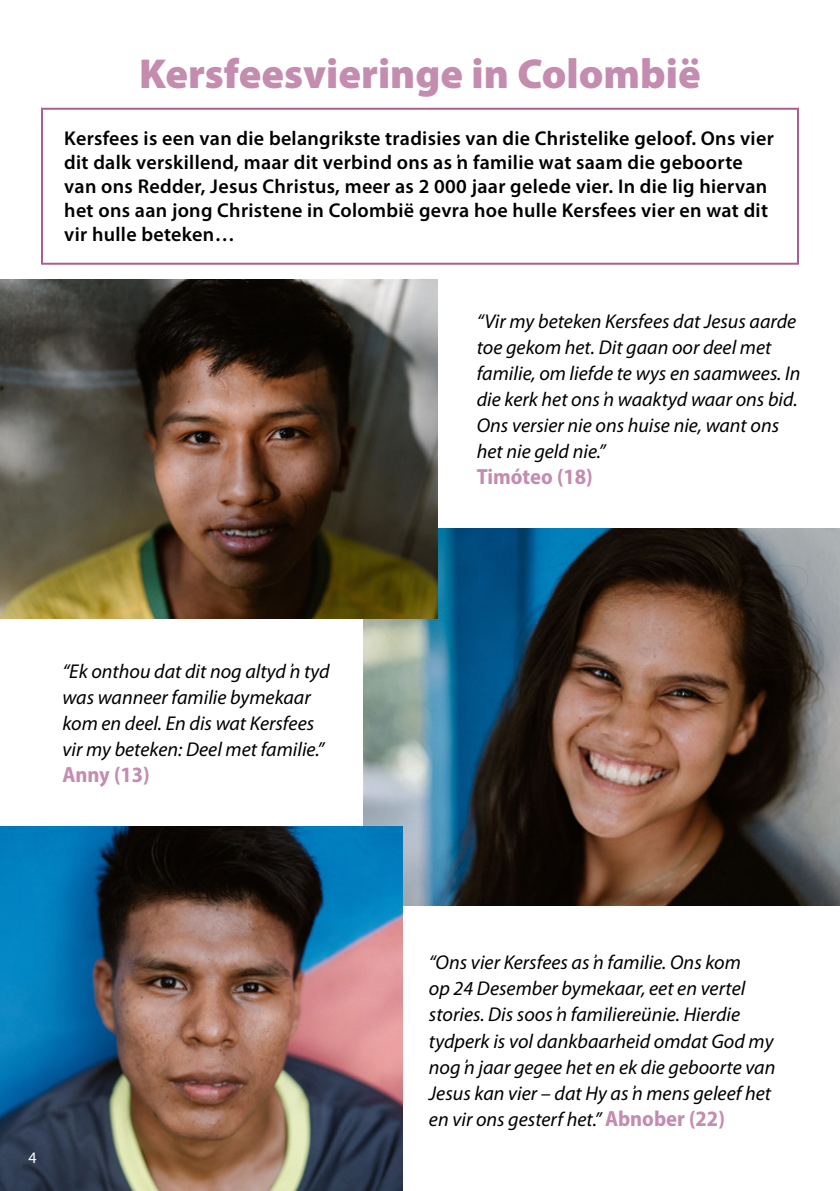
<style>
.page{position:relative;width:840px;height:1191px;background:#fff}
.page>*{position:absolute;margin:0;border:0;box-sizing:border-box;transform-origin:0 0}
.t1{font:900 42px "Myriad Pro";color:#c48cae}
.t2{font:700 semi-condensed 22px "Myriad Pro";color:#c48cae}
.t3{font:italic 20px/26px "Myriad Pro";color:#000}
.t4{font:600 20px/24px "Myriad Pro";letter-spacing:.015em;color:#000}
.t5{font:16px "Myriad Pro";color:#fff}
.s1{font-weight:700;font-style:normal;font-stretch:semi-condensed;font-size:22px;color:#c48cae}
</style>
<div class="page">
<img style="left:363px;top:528px;width:476px;height:377px">
<img style="left:0;top:280px;width:437px;height:338px">
<img style="left:0;top:826px;width:403px;height:365px">
<div style="left:41px;top:108px;width:757px;height:157px;border:2px solid #ac5e8e"></div>
<h1 class="t1" style="left:139px;top:50px;width:562px">Kersfeesvieringe in Colombië</h1>
<p class="t4" style="left:64px;top:126px;width:710px">Kersfees is een van die belangrikste tradisies van die Christelike geloof. Ons vier dit dalk verskillend, maar dit verbind ons as ŉ familie wat saam die geboorte van ons Redder, Jesus Christus, meer as 2 000 jaar gelede vier. In die lig hiervan het ons aan jong Christene in Colombië gevra hoe hulle Kersfees vier en wat dit vir hulle beteken…</p>
<p class="t3" style="left:476px;top:308px;width:325px">“Vir my beteken Kersfees dat Jesus aarde toe gekom het. Dit gaan oor deel met familie, om liefde te wys en saamwees. In die kerk het ons ŉ waaktyd waar ons bid.<br>Ons versier nie ons huise nie, want ons het nie geld nie.”</p>
<p class="t2" style="left:476px;top:462px;width:117px">Timóteo (18)</p>
<p class="t3" style="left:62px;top:658px;width:269px">“Ek onthou dat dit nog altyd ŉ tyd was wanneer familie bymekaar kom en deel. En dis wat Kersfees vir my beteken: Deel met familie.”</p>
<p class="t2" style="left:62px;top:761px;width:89px">Anny (13)</p>
<p class="t5" style="left:28px;top:1148px;width:10px">4</p>
<p class="t3" style="left:428px;top:949px;width:348px">“Ons vier Kersfees as ŉ familie. Ons kom<br>op 24 Desember bymekaar, eet en vertel stories. Dis soos ŉ familiereünie. Hierdie tydperk is vol dankbaarheid omdat God my nog ŉ jaar gegee het en ek die geboorte van Jesus kan vier – dat Hy as ŉ mens geleef het en vir ons gesterf het.” <span class="s1">Abnober (22)</span></p>
</div>
